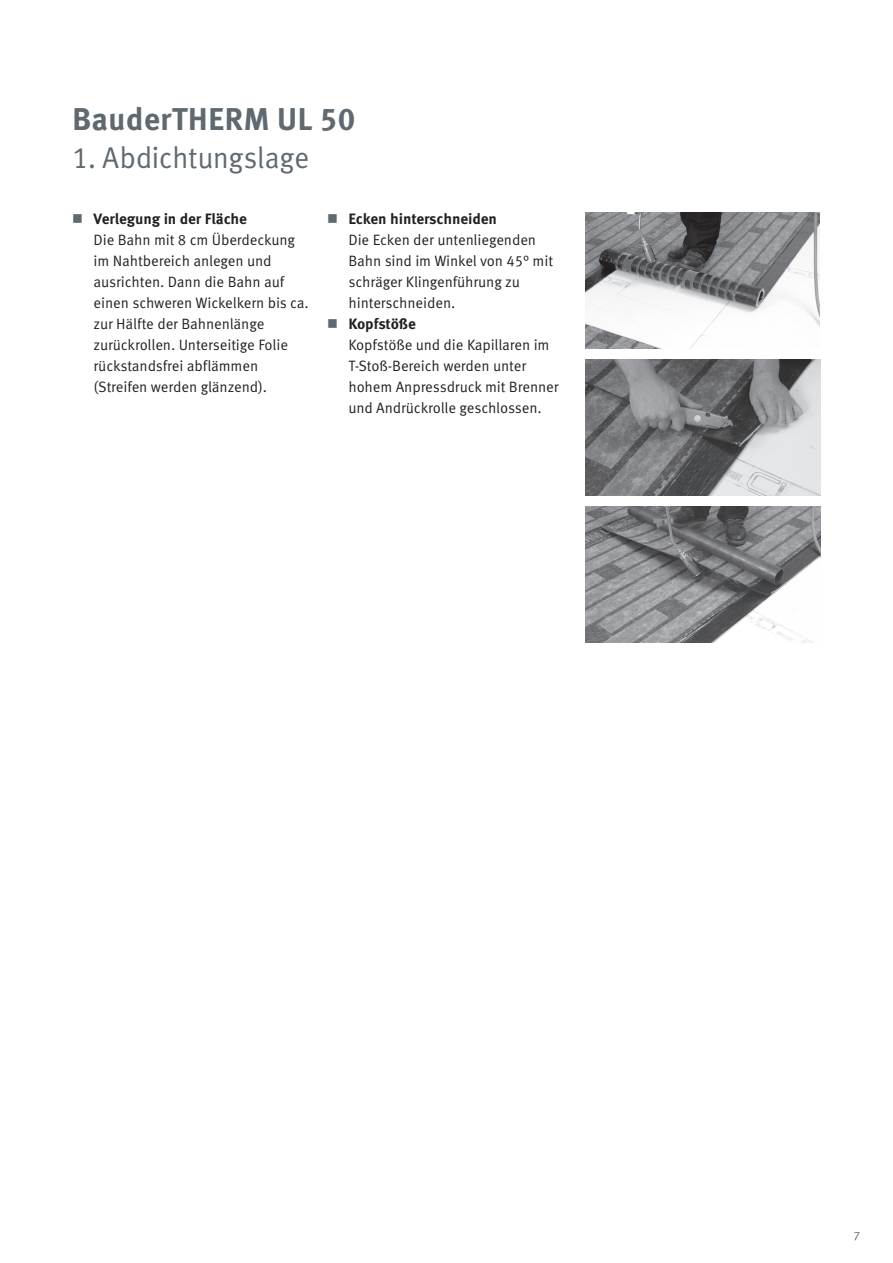
<style>
.page{position:relative;width:893px;height:1263px;background:#fff}
.page>*{position:absolute;margin:0;border:0;box-sizing:border-box;transform-origin:0 0}
.t1{font:700 31.5px "Meta Correspondence Pro";color:#5f696f}
.t2{font:30px "Meta Correspondence Pro";letter-spacing:-.02em;color:#5f696f;scale:.96 1}
.t3{font:15px/21px "Meta Correspondence Pro";letter-spacing:-.01em;color:#231f20}
.t4{font:12px "Meta Correspondence Pro";color:#5f696f}
.s1{color:#5f696f}
.s2{font-weight:700}
</style>
<div class="page">
<img style="left:585px;top:213px;width:234px;height:136px">
<img style="left:585px;top:506px;width:236px;height:136px">
<img style="left:585px;top:359px;width:236px;height:136px">
<h1 class="t1" style="left:72px;top:94px;width:285px">BauderTHERM UL 50</h1>
<h2 class="t2" style="left:72px;top:134px;width:248px">1. Abdichtungslage</h2>
<p class="t3" style="left:94px;top:208px;width:217px;text-indent:-21px"><span class="s1">■</span> <span class="s2">Verlegung in der Fläche<br></span>Die Bahn mit 8 cm Überdeckung im Nahtbereich anlegen und ausrichten. Dann die Bahn auf einen schweren Wickelkern bis ca. zur Hälfte der Bahnenlänge zurückrollen. Unterseitige Folie rückstandsfrei abflämmen (Streifen werden glänzend).</p>
<p class="t3" style="left:348px;top:208px;width:206px;text-indent:-21px"><span class="s1">■</span> <span class="s2">Ecken hinterschneiden<br></span>Die Ecken der untenliegenden<br>Bahn sind im Winkel von 45° mit schräger Klingenführung zu hinterschneiden.</p>
<p class="t3" style="left:348px;top:313px;width:212px;text-indent:-21px"><span class="s1">■</span> <span class="s2">Kopfstöße<br></span>Kopfstöße und die Kapillaren im<br>T-Stoß-Bereich werden unter hohem Anpressdruck mit Brenner und Andrückrolle geschlossen.</p>
<p class="t4" style="left:853px;top:1226px;width:8px">7</p>
</div>
